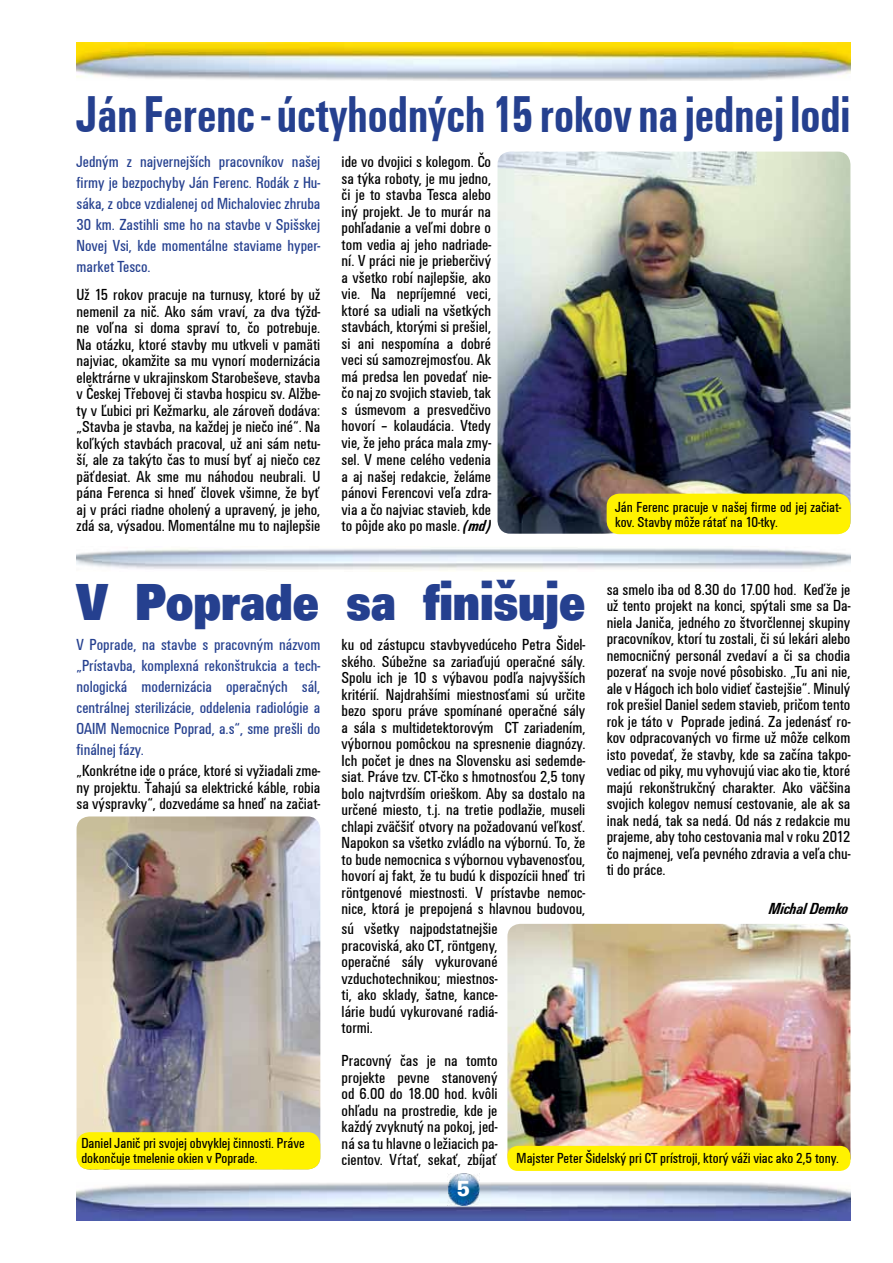
<style>
.page{position:relative;width:893px;height:1263px;background:#fff}
.page>*{position:absolute;margin:0;border:0;box-sizing:border-box;transform-origin:0 0}
.t1{font:800 53.55px "Unitus DEE";color:#25408f;scale:.84 1}
.t2{font:700 condensed 53.4px "Unitus TEE";color:#25408f;scale:.88 1}
.t3{font:900 22.5px "Unitus TEE";color:#fff}
.t4{font:condensed 16.5px/16.5px "Unitus TEE";color:#000;text-align:justify}
.t5{font:condensed 16.5px/21px "Unitus TEE";color:#25408f;text-align:justify}
.t6{font:italic 700 condensed 16.5px "Unitus TEE";color:#000}
.t7{font:condensed 15px/15px "Unitus TEE";color:#000}
.s1{font-weight:700;font-style:italic}
</style>
<div class="page">
<img style="left:77px;top:1182px;width:773px;height:38px">
<img style="left:77px;top:43px;width:773px;height:38px">
<img style="left:507px;top:924px;width:343px;height:245px">
<div style="left:507px;top:1146px;width:343px;height:25px;background:#fff200;border-radius:10px"></div>
<img style="left:497px;top:152px;width:353px;height:382px">
<div style="left:607px;top:494px;width:243px;height:40px;background:#fff200;border-radius:13px"></div>
<img style="left:77px;top:816px;width:243px;height:353px">
<div style="left:77px;top:1132px;width:243px;height:37px;background:#fff200;border-radius:13px"></div>
<img style="left:447px;top:1173px;width:32px;height:32px">
<h2 class="t2" style="left:77px;top:83px;width:881px">Ján Ferenc - úctyhodných 15 rokov na jednej lodi</h2>
<p class="t5" style="left:77px;top:151px;width:245px">Jedným z najvernejších pracovníkov našej firmy je bezpochyby Ján Ferenc. Rodák z Hu&shy;sáka, z obce vzdialenej od Michaloviec zhruba 30 km. Zastihli sme ho na stavbe v Spišskej Novej Vsi, kde momentálne staviame hyper&shy;market Tesco.</p>
<p class="t4" style="left:342px;top:154px;width:151px">ide vo dvojici s kolegom. Čo sa týka roboty, je mu jedno, či je to stavba Tesca alebo iný projekt. Je to murár na pohľadanie a veľmi dobre o tom vedia aj jeho nadriade&shy;ní. V práci nie je prieberčivý a všetko robí najlepšie, ako vie. Na nepríjemné veci, ktoré sa udiali na všetkých stavbách, ktorými si prešiel, si ani nespomína a dobré veci sú samozrejmosťou. Ak má predsa len povedať nie&shy;čo naj zo svojich stavieb, tak s úsmevom a presvedčivo hovorí – kolaudácia. Vtedy vie, že jeho práca mala zmy-</p>
<p class="t4" style="left:77px;top:287px;width:245px">Už 15 rokov pracuje na turnusy, ktoré by už nemenil za nič. Ako sám vraví, za dva týžd&shy;ne voľna si doma spraví to, čo potrebuje.<br>Na otázku, ktoré stavby mu utkveli v pamäti najviac, okamžite sa mu vynorí modernizácia elektrárne v ukrajinskom Starobeševe, stavba v Českej Třebovej či stavba hospicu sv. Alžbe&shy;ty v Ľubici pri Kežmarku, ale zároveň dodáva: „Stavba je stavba, na každej je niečo iné“. Na koľkých stavbách pracoval, už ani sám netu&shy;ší, ale za takýto čas to musí byť aj niečo cez päťdesiat. Ak sme mu náhodou neubrali. U pána Ferenca si hneď človek všimne, že byť aj v práci riadne oholený a upravený, je jeho, zdá sa, výsadou. Momentálne mu to najlepšie</p>
<p class="t4" style="left:342px;top:452px;width:151px">sel. V mene celého vedenia a aj našej redakcie, želáme pánovi Ferencovi veľa zdra&shy;via a čo najviac stavieb, kde to pôjde ako po masle. <span class="s1">(md)</span></p>
<p class="t7" style="left:615px;top:500px;width:228px">Ján Ferenc pracuje v našej firme od jej začiat&shy;kov. Stavby môže rátať na 10-tky.</p>
<h1 class="t1" style="left:77px;top:570px;width:607px">V Poprade sa finišuje</h1>
<p class="t5" style="left:77px;top:634px;width:245px">V Poprade, na stavbe s pracovným názvom „Prístavba, komplexná rekonštrukcia a tech&shy;nologická modernizácia operačných sál, centrálnej sterilizácie, oddelenia radiológie a OAIM Nemocnice Poprad, a.s“, sme prešli do finálnej fázy.</p>
<p class="t4" style="left:77px;top:763px;width:245px">„Konkrétne ide o práce, ktoré si vyžiadali zme&shy;ny projektu. Ťahajú sa elektrické káble, robia sa výspravky“, dozvedáme sa hneď na začiat-</p>
<p class="t4" style="left:342px;top:636px;width:245px">ku od zástupcu stavbyvedúceho Petra Šidel&shy;ského. Súbežne sa zariaďujú operačné sály.<br>Spolu ich je 10 s výbavou podľa najvyšších kritérií. Najdrahšími miestnosťami sú určite bezo sporu práve spomínané operačné sály a sála s multidetektorovým CT zariadením, výbornou pomôckou na spresnenie diagnózy.<br>Ich počet je dnes na Slovensku asi sedemde&shy;siat. Práve tzv. CT-čko s hmotnosťou 2,5 tony bolo najtvrdším orieškom. Aby sa dostalo na určené miesto, t.j. na tretie podlažie, museli chlapi zväčšiť otvory na požadovanú veľkosť.<br>Napokon sa všetko zvládlo na výbornú. To, že to bude nemocnica s výbornou vybavenosťou, hovorí aj fakt, že tu budú k dispozícii hneď tri röntgenové miestnosti. V prístavbe nemoc&shy;nice, ktorá je prepojená s hlavnou budovou,</p>
<p class="t4" style="left:607px;top:581px;width:245px">sa smelo iba od 8.30 do 17.00 hod. Keďže je už tento projekt na konci, spýtali sme sa Da&shy;niela Janiča, jedného zo štvorčlennej skupiny pracovníkov, ktorí tu zostali, či sú lekári alebo nemocničný personál zvedaví a či sa chodia pozerať na svoje nové pôsobisko. „Tu ani nie, ale v Hágoch ich bolo vidieť častejšie“. Minulý rok prešiel Daniel sedem stavieb, pričom tento rok je táto v Poprade jediná. Za jedenásť ro&shy;kov odpracovaných vo firme už môže celkom isto povedať, že stavby, kde sa začína takpo&shy;vediac od piky, mu vyhovujú viac ako tie, ktoré majú rekonštrukčný charakter. Ako väčšina svojich kolegov nemusí cestovanie, ale ak sa inak nedá, tak sa nedá. Od nás z redakcie mu prajeme, aby toho cestovania mal v roku 2012 čo najmenej, veľa pevného zdravia a veľa chu&shy;ti do práce.</p>
<p class="t6" style="left:769px;top:899px;width:81px">Michal Demko</p>
<p class="t7" style="left:81px;top:1136px;width:225px">Daniel Janič pri svojej obvyklej činnosti. Práve dokončuje tmelenie okien v Poprade.</p>
<p class="t4" style="left:342px;top:920px;width:157px">sú všetky najpodstatnejšie pracoviská, ako CT, röntgeny, operačné sály vykurované vzduchotechnikou; miestnos&shy;ti, ako sklady, šatne, kance&shy;lárie budú vykurované radiá&shy;tormi.</p>
<p class="t4" style="left:342px;top:1052px;width:157px">Pracovný čas je na tomto projekte pevne stanovený od 6.00 do 18.00 hod. kvôli ohľadu na prostredie, kde je každý zvyknutý na pokoj, jed&shy;ná sa tu hlavne o ležiacich pa&shy;cientov. Vŕtať, sekať, zbíjať</p>
<h3 class="t3" style="left:457px;top:1176px;width:15px">5</h3>
<p class="t7" style="left:517px;top:1151px;width:324px">Majster Peter Šidelský pri CT prístroji, ktorý váži viac ako 2,5 tony.</p>
</div>
